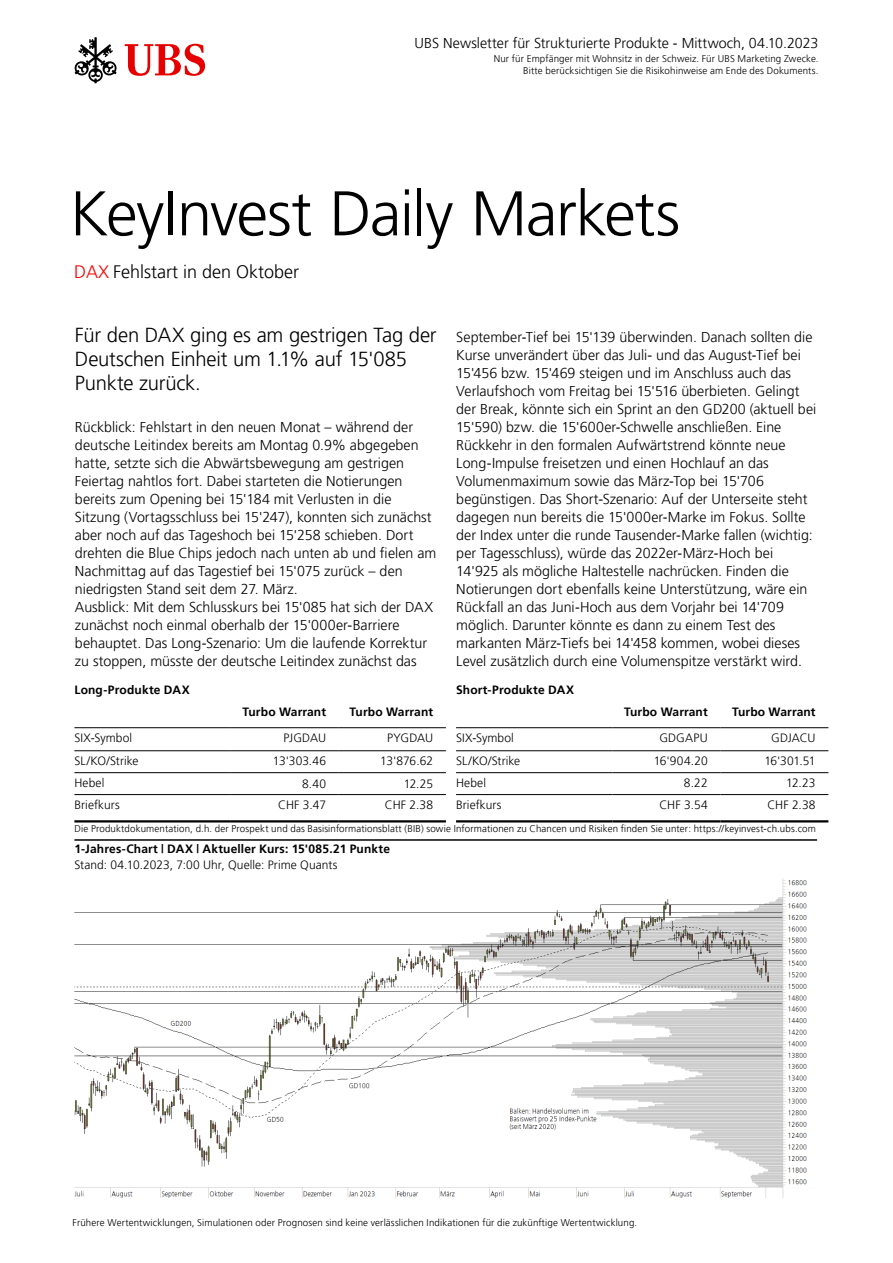
<style>
.page{position:relative;width:893px;height:1263px;background:#fff}
.page>*{position:absolute;margin:0;border:0;box-sizing:border-box;transform-origin:0 0}
.t1{font:300 63px "Frutiger 45";letter-spacing:-.02em;color:#000}
.t2{font:300 20.25px/24px "Frutiger 45";letter-spacing:-.01em;color:#000}
.t3{font:300 18px "Frutiger 45";color:#000}
.t4{font:300 14.25px/18px "Frutiger 45";color:#000}
.t5{font:300 12px "Frutiger 45";letter-spacing:.01em;color:#000}
.t6{font:300 12px "Frutiger 45";letter-spacing:.01em;color:#000}
.t7{font:300 9.75px/12px "Frutiger 45";letter-spacing:.015em;color:#000;text-align:right}
.s1{color:#f00}
</style>
<div class="page">
<svg style="left:125px;top:44px;width:80px;height:32px"></svg>
<svg style="left:74px;top:37px;width:43px;height:46px"></svg>
<img style="left:74px;top:878px;width:733px;height:319px">
<hr style="left:612px;top:750px;width:108px;height:1px;background:#000">
<hr style="left:456px;top:727px;width:156px;height:1px;background:#000">
<hr style="left:612px;top:727px;width:108px;height:1px;background:#000">
<hr style="left:720px;top:727px;width:108px;height:1px;background:#000">
<hr style="left:456px;top:750px;width:156px;height:1px;background:#000">
<hr style="left:720px;top:750px;width:108px;height:1px;background:#000">
<hr style="left:456px;top:772px;width:156px;height:1px;background:#000">
<hr style="left:612px;top:772px;width:108px;height:1px;background:#000">
<hr style="left:720px;top:772px;width:108px;height:1px;background:#000">
<hr style="left:456px;top:794px;width:156px;height:1px;background:#000">
<hr style="left:612px;top:794px;width:108px;height:1px;background:#000">
<hr style="left:720px;top:794px;width:108px;height:1px;background:#000">
<hr style="left:456px;top:820px;width:156px;height:2px;background:#000">
<hr style="left:612px;top:820px;width:108px;height:2px;background:#000">
<hr style="left:720px;top:820px;width:108px;height:2px;background:#000">
<hr style="left:74px;top:839px;width:743px;height:2px;background:#000">
<hr style="left:74px;top:727px;width:157px;height:1px;background:#000">
<hr style="left:231px;top:727px;width:108px;height:1px;background:#000">
<hr style="left:339px;top:727px;width:107px;height:1px;background:#000">
<hr style="left:74px;top:750px;width:157px;height:1px;background:#000">
<hr style="left:231px;top:750px;width:108px;height:1px;background:#000">
<hr style="left:339px;top:750px;width:107px;height:1px;background:#000">
<hr style="left:74px;top:772px;width:157px;height:1px;background:#000">
<hr style="left:231px;top:772px;width:108px;height:1px;background:#000">
<hr style="left:339px;top:772px;width:107px;height:1px;background:#000">
<hr style="left:74px;top:794px;width:157px;height:1px;background:#000">
<hr style="left:231px;top:794px;width:108px;height:1px;background:#000">
<hr style="left:339px;top:794px;width:107px;height:1px;background:#000">
<hr style="left:74px;top:820px;width:157px;height:2px;background:#000">
<hr style="left:231px;top:820px;width:108px;height:2px;background:#000">
<hr style="left:339px;top:820px;width:107px;height:2px;background:#000">
<p class="t4" style="left:415px;top:34px;width:405px">UBS Newsletter für Strukturierte Produkte - Mittwoch, 04.10.2023</p>
<p class="t7" style="left:494px;top:53px;width:326px">Nur für Empfänger mit Wohnsitz in der Schweiz. Für UBS Marketing Zwecke.<br>Bitte berücksichtigen Sie die Risikohinweise am Ende des Dokuments.</p>
<h1 class="t1" style="left:70px;top:177px;width:612px">KeyInvest Daily Markets</h1>
<p class="t3" style="left:74px;top:261px;width:227px"><span class="s1">DAX</span> Fehlstart in den Oktober</p>
<h2 class="t2" style="left:75px;top:323px;width:363px">Für den DAX ging es am gestrigen Tag der<br>Deutschen Einheit um 1.1% auf 15'085<br>Punkte zurück.</h2>
<p class="t4" style="left:75px;top:418px;width:363px">Rückblick: Fehlstart in den neuen Monat – während der deutsche Leitindex bereits am Montag 0.9% abgegeben hatte, setzte sich die Abwärtsbewegung am gestrigen Feiertag nahtlos fort. Dabei starteten die Notierungen bereits zum Opening bei 15'184 mit Verlusten in die Sitzung (Vortagsschluss bei 15'247), konnten sich zunächst aber noch auf das Tageshoch bei 15'258 schieben. Dort drehten die Blue Chips jedoch nach unten ab und fielen am Nachmittag auf das Tagestief bei 15'075 zurück – den niedrigsten Stand seit dem 27. März.<br>Ausblick: Mit dem Schlusskurs bei 15'085 hat sich der DAX zunächst noch einmal oberhalb der 15'000er-Barriere behauptet. Das Long-Szenario: Um die laufende Korrektur zu stoppen, müsste der deutsche Leitindex zunächst das</p>
<p class="t4" style="left:456px;top:328px;width:362px">September-Tief bei 15'139 überwinden. Danach sollten die Kurse unverändert über das Juli- und das August-Tief bei 15'456 bzw. 15'469 steigen und im Anschluss auch das Verlaufshoch vom Freitag bei 15'516 überbieten. Gelingt der Break, könnte sich ein Sprint an den GD200 (aktuell bei 15'590) bzw. die 15'600er-Schwelle anschließen. Eine Rückkehr in den formalen Aufwärtstrend könnte neue Long-Impulse freisetzen und einen Hochlauf an das Volumenmaximum sowie das März-Top bei 15'706 begünstigen. Das Short-Szenario: Auf der Unterseite steht dagegen nun bereits die 15'000er-Marke im Fokus. Sollte der Index unter die runde Tausender-Marke fallen (wichtig: per Tagesschluss), würde das 2022er-März-Hoch bei 14'925 als mögliche Haltestelle nachrücken. Finden die Notierungen dort ebenfalls keine Unterstützung, wäre ein Rückfall an das Juni-Hoch aus dem Vorjahr bei 14'709 möglich. Darunter könnte es dann zu einem Test des markanten März-Tiefs bei 14'458 kommen, wobei dieses Level zusätzlich durch eine Volumenspitze verstärkt wird.</p>
<p class="t6" style="left:74px;top:682px;width:117px">Long-Produkte DAX</p>
<p class="t6" style="left:456px;top:682px;width:119px">Short-Produkte DAX</p>
<p class="t6" style="left:242px;top:705px;width:85px">Turbo Warrant</p>
<p class="t6" style="left:350px;top:705px;width:85px">Turbo Warrant</p>
<p class="t6" style="left:624px;top:705px;width:85px">Turbo Warrant</p>
<p class="t6" style="left:732px;top:705px;width:85px">Turbo Warrant</p>
<p class="t5" style="left:74px;top:731px;width:59px">SIX-Symbol</p>
<p class="t5" style="left:284px;top:731px;width:44px">PJGDAU</p>
<p class="t5" style="left:387px;top:731px;width:47px">PYGDAU</p>
<p class="t5" style="left:74px;top:754px;width:66px">SL/KO/Strike</p>
<p class="t5" style="left:273px;top:754px;width:55px">13'303.46</p>
<p class="t5" style="left:380px;top:754px;width:54px">13'876.62</p>
<p class="t5" style="left:74px;top:776px;width:32px">Hebel</p>
<p class="t5" style="left:302px;top:777px;width:25px">8.40</p>
<p class="t5" style="left:404px;top:777px;width:31px">12.25</p>
<p class="t5" style="left:74px;top:798px;width:47px">Briefkurs</p>
<p class="t5" style="left:278px;top:798px;width:49px">CHF 3.47</p>
<p class="t5" style="left:385px;top:798px;width:50px">CHF 2.38</p>
<p class="t5" style="left:456px;top:731px;width:59px">SIX-Symbol</p>
<p class="t5" style="left:659px;top:731px;width:50px">GDGAPU</p>
<p class="t5" style="left:771px;top:731px;width:46px">GDJACU</p>
<p class="t5" style="left:456px;top:754px;width:66px">SL/KO/Strike</p>
<p class="t5" style="left:654px;top:754px;width:56px">16'904.20</p>
<p class="t5" style="left:764px;top:754px;width:53px">16'301.51</p>
<p class="t5" style="left:456px;top:776px;width:32px">Hebel</p>
<p class="t5" style="left:684px;top:776px;width:25px">8.22</p>
<p class="t5" style="left:786px;top:776px;width:31px">12.23</p>
<p class="t5" style="left:456px;top:798px;width:47px">Briefkurs</p>
<p class="t5" style="left:659px;top:798px;width:50px">CHF 3.54</p>
<p class="t5" style="left:767px;top:798px;width:50px">CHF 2.38</p>
<p class="t7" style="left:74px;top:822px;width:743px">Die Produktdokumentation, d.h. der Prospekt und das Basisinformationsblatt (BIB) sowie Informationen zu Chancen und Risiken finden Sie unter: https://keyinvest-ch.ubs.com</p>
<p class="t6" style="left:74px;top:842px;width:317px">1-Jahres-Chart | DAX | Aktueller Kurs: 15'085.21 Punkte</p>
<p class="t5" style="left:74px;top:858px;width:265px">Stand: 04.10.2023, 7:00 Uhr, Quelle: Prime Quants</p>
<p class="t7" style="left:73px;top:1216px;width:566px">Frühere Wertentwicklungen, Simulationen oder Prognosen sind keine verlässlichen Indikationen für die zukünftige Wertentwicklung.</p>
</div>
